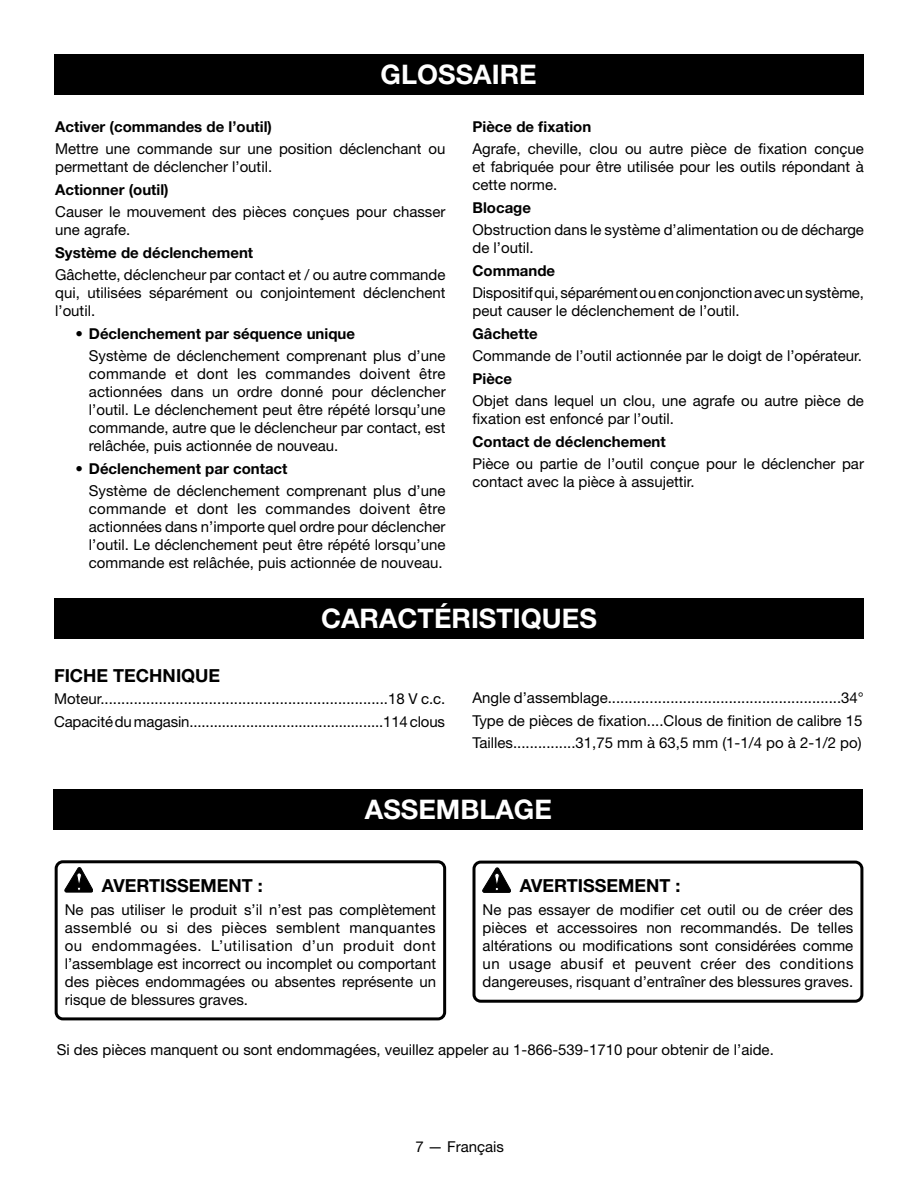
<style>
.page{position:relative;width:918px;height:1188px;background:#fff}
.page>*{position:absolute;margin:0;border:0;box-sizing:border-box;transform-origin:0 0}
.HEADING{font:700 27px "Helvetica Neue LT Std";color:#fff}
.Warning{font:700 18px "Helvetica Neue LT Std";color:#000}
.Heading_2{font:700 18px "Helvetica Neue LT Std";color:#000}
.Body_text{font:15px/18px "Helvetica Neue LT Std";color:#000}
.Bullets_in_bullets{font:15px/18px "Helvetica Neue LT Std";color:#000;text-align:justify}
.Warning_text{font:15px/18px "Helvetica Neue LT Std";color:#000;text-align:justify}
.Body_text_subhead{font:700 15px "Helvetica Neue LT Std";color:#000}
.Bullets_in_bullets-2{font:700 15px "Helvetica Neue LT Std";color:#000}
.s1{font-weight:400}
</style>
<div class="page">
<div style="left:55px;top:860px;width:391px;height:160px;border:3px solid #000;border-radius:7px"></div>
<svg style="left:65px;top:868px;width:28px;height:24px"></svg>
<div style="left:472px;top:861px;width:391px;height:142px;border:3px solid #000;border-radius:7px"></div>
<svg style="left:483px;top:868px;width:28px;height:24px"></svg>
<div style="left:54px;top:54px;width:810px;height:40px;background:#000"></div>
<div style="left:54px;top:598px;width:810px;height:40px;background:#000"></div>
<div style="left:53px;top:789px;width:810px;height:40px;background:#000"></div>
<p class="HEADING" style="left:381px;top:57px;width:158px">GLOSSAIRE</p>
<p class="Body_text_subhead" style="left:55px;top:117px;width:218px">Activer (commandes de l’outil)</p>
<p class="Body_text" style="left:55px;top:139px;width:392px">Mettre une commande sur une position déclenchant ou permettant de déclencher l’outil.</p>
<p class="Body_text_subhead" style="left:55px;top:180px;width:115px">Actionner (outil)</p>
<p class="Body_text" style="left:55px;top:202px;width:392px">Causer le mouvement des pièces conçues pour chasser une agrafe.</p>
<p class="Body_text_subhead" style="left:55px;top:243px;width:200px">Système de déclenchement</p>
<p class="Body_text" style="left:55px;top:265px;width:392px;text-align:justify">Gâchette, déclencheur par contact et / ou autre commande qui, utilisées séparément ou conjointement déclenchent l’outil.</p>
<p class="Bullets_in_bullets-2" style="left:75px;top:324px;width:281px"><span class="s1">•</span> Déclenchement par séquence unique</p>
<p class="Bullets_in_bullets" style="left:89px;top:346px;width:358px">Système de déclenchement comprenant plus d’une commande et dont les commandes doivent être actionnées dans un ordre donné pour déclencher l’outil. Le déclenchement peut être répété lorsqu’une commande, autre que le déclencheur par contact, est relâchée, puis actionnée de nouveau.</p>
<p class="Bullets_in_bullets-2" style="left:75px;top:459px;width:214px"><span class="s1">•</span> Déclenchement par contact</p>
<p class="Bullets_in_bullets" style="left:89px;top:481px;width:358px">Système de déclenchement comprenant plus d’une commande et dont les commandes doivent être actionnées dans n’importe quel ordre pour déclencher l’outil. Le déclenchement peut être répété lorsqu’une commande est relâchée, puis actionnée de nouveau.</p>
<p class="Body_text_subhead" style="left:472px;top:117px;width:120px">Pièce de fixation</p>
<p class="Body_text" style="left:472px;top:139px;width:393px;text-align:justify">Agrafe, cheville, clou ou autre pièce de fixation conçue et fabriquée pour être utilisée pour les outils répondant à cette norme.</p>
<p class="Body_text_subhead" style="left:472px;top:198px;width:60px">Blocage</p>
<p class="Body_text" style="left:472px;top:220px;width:393px">Obstruction dans le système d’alimentation ou de décharge de l’outil.</p>
<p class="Body_text_subhead" style="left:472px;top:261px;width:84px">Commande</p>
<p class="Body_text" style="left:472px;top:283px;width:393px">Dispositif qui, séparément ou en conjonction avec un système, peut causer le déclenchement de l’outil.</p>
<p class="Body_text_subhead" style="left:472px;top:324px;width:67px">Gâchette</p>
<p class="Body_text" style="left:472px;top:346px;width:391px">Commande de l’outil actionnée par le doigt de l’opérateur.</p>
<p class="Body_text_subhead" style="left:472px;top:369px;width:41px">Pièce</p>
<p class="Body_text" style="left:472px;top:391px;width:393px">Objet dans lequel un clou, une agrafe ou autre pièce de fixation est enfoncé par l’outil.</p>
<p class="Body_text_subhead" style="left:472px;top:432px;width:195px">Contact de déclenchement</p>
<p class="Body_text" style="left:472px;top:454px;width:393px">Pièce ou partie de l’outil conçue pour le déclencher par contact avec la pièce à assujettir.</p>
<p class="HEADING" style="left:321px;top:601px;width:277px">CARACTÉRISTIQUES</p>
<p class="Heading_2" style="left:54px;top:664px;width:168px">FICHE TECHNIQUE</p>
<p class="Body_text" style="left:54px;top:689px;width:393px">Moteur.....................................................................18 V c.c.</p>
<p class="Body_text" style="left:54px;top:712px;width:393px">Capacité du magasin................................................114 clous</p>
<p class="Body_text" style="left:472px;top:688px;width:393px">Angle d’assemblage........................................................34°</p>
<p class="Body_text" style="left:472px;top:711px;width:392px">Type de pièces de fixation....Clous de finition de calibre 15</p>
<p class="Body_text" style="left:472px;top:733px;width:391px">Tailles...............31,75 mm à 63,5 mm (1-1/4 po à 2-1/2 po)</p>
<p class="HEADING" style="left:365px;top:793px;width:189px">ASSEMBLAGE</p>
<p class="Warning" style="left:102px;top:874px;width:162px">AVERTISSEMENT :</p>
<p class="Warning_text" style="left:65px;top:900px;width:373px">Ne pas utiliser le produit s’il n’est pas complètement assemblé ou si des pièces semblent manquantes ou endommagées. L’utilisation d’un produit dont l’assemblage est incorrect ou incomplet ou comportant des pièces endommagées ou absentes représente un risque de blessures graves.</p>
<p class="Warning" style="left:520px;top:875px;width:162px">AVERTISSEMENT :</p>
<p class="Warning_text" style="left:483px;top:900px;width:372px">Ne pas essayer de modifier cet outil ou de créer des pièces et accessoires non recommandés. De telles altérations ou modifications sont considérées comme un usage abusif et peuvent créer des conditions dangereuses, risquant d’entraîner des blessures graves.</p>
<p class="Body_text" style="left:57px;top:1041px;width:719px">Si des pièces manquent ou sont endommagées, veuillez appeler au 1-866-539-1710 pour obtenir de l’aide.</p>
<p class="Bullets_in_bullets" style="left:415px;top:1138px;width:90px">7 — Français</p>
</div>
